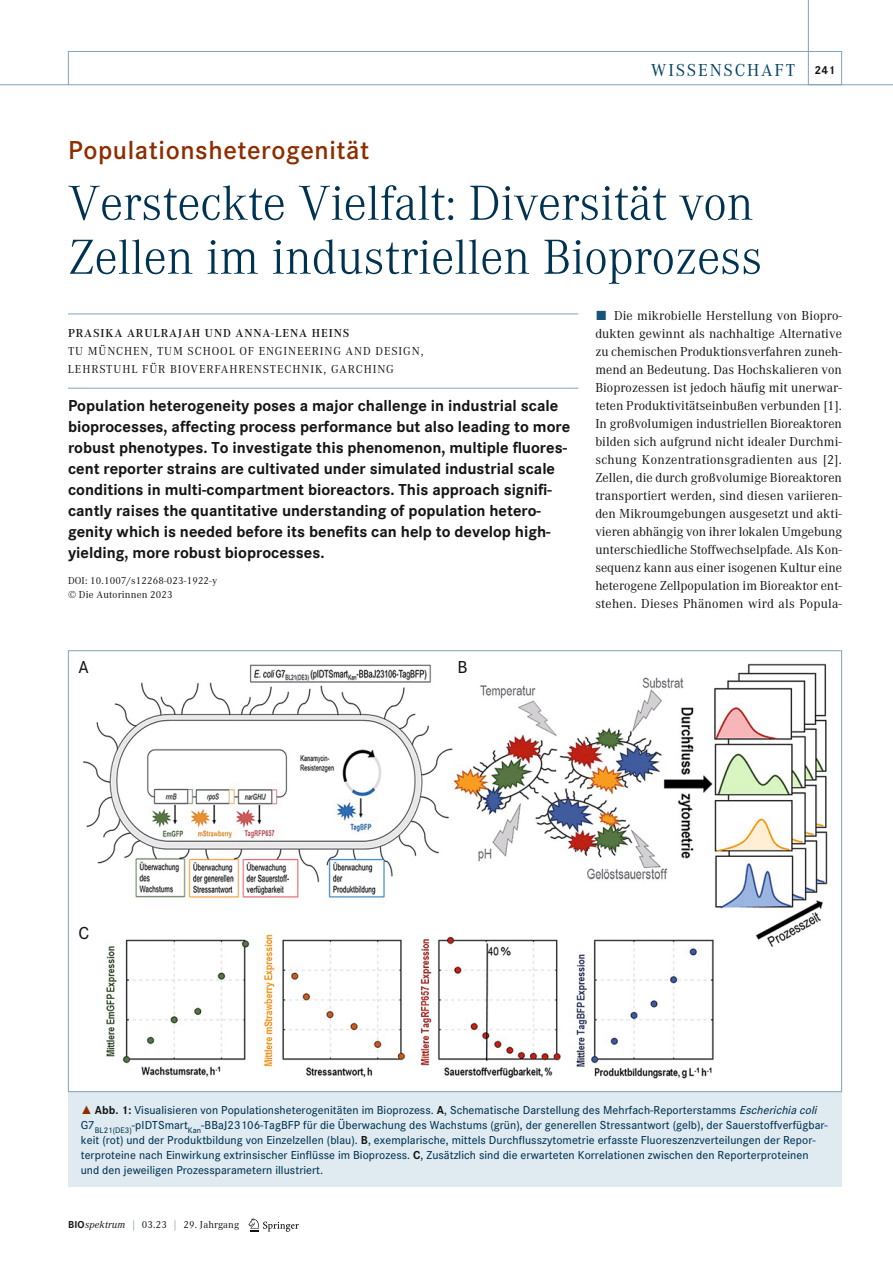
<style>
.page{position:relative;width:893px;height:1263px;background:#fff}
.page>*{position:absolute;margin:0;border:0;box-sizing:border-box;transform-origin:0 0}
.t1{font:300 51px/54px "Corporate A";color:#003252}
.t2{font:600 27px "Corporate S";letter-spacing:.02em;color:#8d2d00}
.t3{font:18px "Corporate A";letter-spacing:.1em;color:#004264}
.t4{font:500 18px "Corporate S";color:#131413}
.t5{font:700 16.5px/21px "Corporate S";color:#131413}
.t6{font:13.5px/18px "Corporate A";letter-spacing:.015em;color:#131413;text-align:justify}
.t7{font:500 12px/15px "Corporate S";letter-spacing:.005em;color:#003252}
.t8{font:12px/18px "Corporate A";letter-spacing:.075em;color:#131413}
.t9{font:600 12px "Corporate A";letter-spacing:.075em;color:#131413}
.t10{font:700 12px "Corporate S";color:#131413}
.t11{font:10.5px/13.5px "Corporate A";letter-spacing:.015em;color:#131413}
.s1{font-family:"The Sans Expert";color:#165478}
.s2{font-family:"The Sans Expert";font-weight:400;color:#8d2d00}
.s3{font-weight:700;color:#131413}
.s4{font-style:italic}
.s5{font-family:"Corporate S";font-weight:700}
.s6{color:#658ba6}
</style>
<div class="page">
<svg style="left:248px;top:1218px;width:51px;height:14px"></svg>
<hr style="left:68px;top:314px;width:510px;height:1px;background:#84a2ba">
<hr style="left:68px;top:388px;width:510px;height:1px;background:#84a2ba">
<div style="left:68px;top:1092px;width:774px;height:94px;background:#dfebf1"></div>
<img style="left:83px;top:664px;width:744px;height:415px">
<svg style="left:807px;top:0;width:86px;height:85px"></svg>
<div style="left:68px;top:51px;width:774px;height:34px;border:1px solid #84a2ba"></div>
<hr style="left:0;top:84px;width:68px;height:1px;background:#84a2ba">
<h3 class="t3" style="left:651px;top:64px;width:146px">WISSENSCHAFT</h3>
<p class="t10" style="left:814px;top:66px;width:22px">241</p>
<h2 class="t2" style="left:68px;top:141px;width:303px">Populationsheterogenität</h2>
<h1 class="t1" style="left:68px;top:181px;width:696px">Versteckte Vielfalt: Diversität von<br>Zellen im industriellen Bioprozess</h1>
<p class="t9" style="left:68px;top:329px;width:283px">PRASIKA ARULRAJAH UND ANNA-LENA HEINS</p>
<p class="t8" style="left:68px;top:343px;width:357px">TU MÜNCHEN, TUM SCHOOL OF ENGINEERING AND DESIGN,<br>LEHRSTUHL FÜR BIOVERFAHRENSTECHNIK, GARCHING</p>
<p class="t5" style="left:68px;top:396px;width:504px">Population heterogeneity poses a major challenge in industrial scale bioprocesses, affecting process performance but also leading to more robust phenotypes. To investigate this phenomenon, multiple fluores&shy;cent reporter strains are cultivated under simulated industrial scale conditions in multi-compartment bioreactors. This approach signifi&shy;cantly raises the quantitative understanding of population hetero&shy;genity which is needed before its benefits can help to develop high&shy;yielding, more robust biopro cesses.</p>
<p class="t11" style="left:68px;top:575px;width:151px">DOI: 10.1007/s12268-023-1922-y © Die Autorinnen 2023</p>
<h3 class="t4" style="left:78px;top:661px;width:12px">A</h3>
<h3 class="t4" style="left:457px;top:661px;width:12px">B</h3>
<p class="t6" style="left:595px;top:308px;width:248px"><span class="s1">ó</span> Die mikrobielle Herstellung von Biopro&shy;dukten gewinnt als nachhaltige Alternative zu chemischen Produktionsverfahren zuneh&shy;mend an Bedeutung. Das Hochskalieren von Bioprozessen ist jedoch häufig mit unerwar&shy;teten Produktivitätseinbußen verbunden [1].<br>In großvolumigen industriellen Bioreaktoren bilden sich aufgrund nicht idealer Durchmi&shy;schung Konzentrationsgradienten aus [2].<br>Zellen, die durch großvolumige Bioreaktoren transportiert werden, sind diesen variieren&shy;den Mikroumgebungen ausgesetzt und akti&shy;vieren abhängig von ihrer lokalen Umgebung unterschiedliche Stoffwechselpfade. Als Kon&shy;sequenz kann aus einer isogenen Kultur eine heterogene Zellpopulation im Bioreaktor ent&shy;stehen. Dieses Phänomen wird als Popula-</p>
<h3 class="t4" style="left:78px;top:927px;width:12px">C</h3>
<p class="t7" style="left:81px;top:1103px;width:748px"><span class="s2">˚</span> <span class="s3">Abb. 1:</span> Visualisieren von Populationsheterogenitäten im Bioprozess. <span class="s3">A</span>, Schematische Darstellung des Mehrfach-Reporterstamms <span class="s4">Escherichia coli </span>G7<sub>BL21(DE3)</sub>-pIDTSmart<sub>Kan</sub>-BBaJ23106-TagBFP für die Überwachung des Wachstums (grün), der generellen Stressantwort (gelb), der Sauerstoffverfügbar&shy;keit (rot) und der Produktbildung von Einzelzellen (blau). <span class="s3">B</span>, exemplarische, mittels Durchflusszytometrie erfasste Fluoreszenzverteilungen der Repor&shy;terproteine nach Einwirkung extrinsischer Einflüsse im Bioprozess. <span class="s3">C</span>, Zusätzlich sind die erwarteten Korrelationen zwischen den Reporterproteinen und den jeweiligen Prozessparametern illustriert.</p>
<p class="t11" style="left:68px;top:1219px;width:173px"><span class="s5">BIO</span><span class="s4">spektrum</span> <span class="s6">|</span> 03.23 <span class="s6">|</span> 29. Jahrgang</p>
</div>
